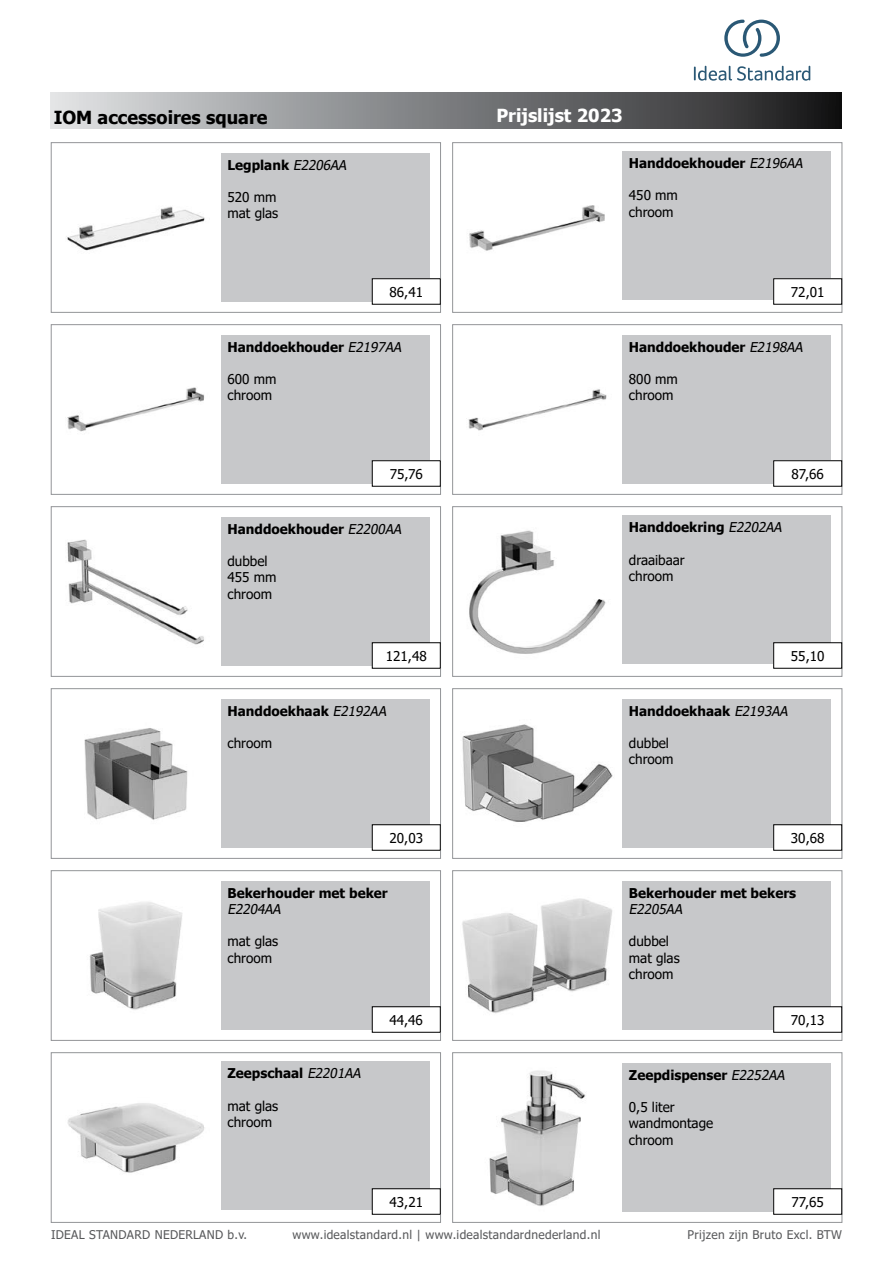
<style>
.page{position:relative;width:893px;height:1263px;background:#fff}
.page>*{position:absolute;margin:0;border:0;box-sizing:border-box;transform-origin:0 0}
.t1{font:700 18px "Tahoma";color:#000}
.t2{font:700 18px "Tahoma";color:#fff}
.t3{font:700 13.5px "Tahoma";color:#000}
.t4{font:13.5px/16.2px "Tahoma";color:#000}
.t5{font:italic 13.5px "Tahoma";color:#000}
.t6{font:12px "Tahoma";letter-spacing:.025em;color:#58595b}
.s1{font-weight:400;font-style:italic}
</style>
<div class="page">
<div style="left:51px;top:92px;width:791px;height:37px;background:linear-gradient(to right,#dee1e3,#1a1a1b)"></div>
<div style="left:452px;top:142px;width:390px;height:171px;border:1px solid #939598"></div>
<div style="left:51px;top:688px;width:390px;height:170px;border:1px solid #939598"></div>
<div style="left:51px;top:870px;width:390px;height:170px;border:1px solid #939598"></div>
<img style="left:89px;top:902px;width:94px;height:108px">
<div style="left:221px;top:881px;width:209px;height:149px;background:#c7c8ca"></div>
<img style="left:84px;top:728px;width:104px;height:92px">
<div style="left:221px;top:699px;width:209px;height:149px;background:#c7c8ca"></div>
<img style="left:469px;top:205px;width:136px;height:46px">
<div style="left:622px;top:151px;width:209px;height:149px;background:#c7c8ca"></div>
<div style="left:51px;top:506px;width:390px;height:170px;border:1px solid #939598"></div>
<img style="left:67px;top:539px;width:137px;height:106px">
<div style="left:221px;top:517px;width:209px;height:149px;background:#c7c8ca"></div>
<div style="left:452px;top:1052px;width:390px;height:170px;border:1px solid #939598"></div>
<img style="left:489px;top:1070px;width:97px;height:136px">
<div style="left:622px;top:1063px;width:209px;height:149px;background:#c7c8ca"></div>
<div style="left:51px;top:1052px;width:390px;height:170px;border:1px solid #939598"></div>
<div style="left:452px;top:324px;width:390px;height:171px;border:1px solid #939598"></div>
<img style="left:468px;top:389px;width:139px;height:42px">
<div style="left:622px;top:335px;width:209px;height:149px;background:#c7c8ca"></div>
<img style="left:67px;top:1103px;width:138px;height:70px">
<div style="left:221px;top:1061px;width:209px;height:149px;background:#c7c8ca"></div>
<div style="left:452px;top:870px;width:390px;height:170px;border:1px solid #939598"></div>
<img style="left:462px;top:898px;width:150px;height:116px">
<div style="left:622px;top:881px;width:209px;height:149px;background:#c7c8ca"></div>
<div style="left:452px;top:688px;width:390px;height:170px;border:1px solid #939598"></div>
<img style="left:462px;top:724px;width:151px;height:98px">
<div style="left:622px;top:699px;width:209px;height:149px;background:#c7c8ca"></div>
<div style="left:51px;top:324px;width:390px;height:171px;border:1px solid #939598"></div>
<img style="left:67px;top:387px;width:137px;height:45px">
<div style="left:221px;top:335px;width:209px;height:149px;background:#c7c8ca"></div>
<div style="left:51px;top:142px;width:390px;height:171px;border:1px solid #939598"></div>
<img style="left:66px;top:206px;width:139px;height:45px">
<div style="left:221px;top:153px;width:209px;height:149px;background:#c7c8ca"></div>
<div style="left:452px;top:506px;width:390px;height:170px;border:1px solid #939598"></div>
<img style="left:469px;top:530px;width:137px;height:124px">
<div style="left:622px;top:515px;width:209px;height:149px;background:#c7c8ca"></div>
<div style="left:774px;top:279px;width:68px;height:25px;background:#fff"></div>
<div style="left:372px;top:1007px;width:68px;height:25px;background:#fff"></div>
<div style="left:372px;top:1006px;width:68px;height:26px;border:1px solid #000"></div>
<div style="left:372px;top:825px;width:68px;height:25px;background:#fff"></div>
<div style="left:372px;top:824px;width:68px;height:26px;border:1px solid #000"></div>
<div style="left:372px;top:1189px;width:68px;height:25px;background:#fff"></div>
<div style="left:372px;top:1188px;width:68px;height:26px;border:1px solid #000"></div>
<div style="left:774px;top:461px;width:68px;height:25px;background:#fff"></div>
<div style="left:773px;top:460px;width:69px;height:26px;border:1px solid #000"></div>
<div style="left:774px;top:1189px;width:68px;height:25px;background:#fff"></div>
<div style="left:773px;top:1188px;width:69px;height:26px;border:1px solid #000"></div>
<div style="left:372px;top:643px;width:68px;height:25px;background:#fff"></div>
<div style="left:372px;top:642px;width:68px;height:26px;border:1px solid #000"></div>
<div style="left:372px;top:461px;width:68px;height:25px;background:#fff"></div>
<div style="left:372px;top:460px;width:68px;height:26px;border:1px solid #000"></div>
<div style="left:774px;top:1007px;width:68px;height:25px;background:#fff"></div>
<div style="left:773px;top:1006px;width:69px;height:26px;border:1px solid #000"></div>
<div style="left:774px;top:825px;width:68px;height:25px;background:#fff"></div>
<div style="left:773px;top:824px;width:69px;height:26px;border:1px solid #000"></div>
<div style="left:372px;top:279px;width:68px;height:25px;background:#fff"></div>
<div style="left:774px;top:643px;width:68px;height:25px;background:#fff"></div>
<div style="left:773px;top:642px;width:69px;height:26px;border:1px solid #000"></div>
<svg style="left:694px;top:66px;width:116px;height:15px"></svg>
<svg style="left:724px;top:20px;width:56px;height:37px"></svg>
<h1 class="t1" style="left:54px;top:105px;width:215px">IOM accessoires square</h1>
<h1 class="t2" style="left:496px;top:103px;width:128px">Prijslijst 2023</h1>
<p class="t3" style="left:227px;top:155px;width:124px">Legplank <span class="s1">E2206AA</span></p>
<p class="t4" style="left:227px;top:190px;width:52px">520 mm mat glas</p>
<p class="t3" style="left:629px;top:154px;width:179px">Handdoekhouder <span class="s1">E2196AA</span></p>
<p class="t4" style="left:629px;top:188px;width:51px">450 mm chroom</p>
<p class="t4" style="left:389px;top:284px;width:35px">86,41</p>
<p class="t4" style="left:791px;top:284px;width:35px">72,01</p>
<p class="t3" style="left:227px;top:337px;width:179px">Handdoekhouder <span class="s1">E2197AA</span></p>
<p class="t4" style="left:227px;top:372px;width:51px">600 mm chroom</p>
<p class="t3" style="left:629px;top:337px;width:179px">Handdoekhouder <span class="s1">E2198AA</span></p>
<p class="t4" style="left:629px;top:372px;width:51px">800 mm chroom</p>
<p class="t4" style="left:390px;top:466px;width:35px">75,76</p>
<p class="t4" style="left:791px;top:466px;width:34px">87,66</p>
<p class="t3" style="left:227px;top:519px;width:179px">Handdoekhouder <span class="s1">E2200AA</span></p>
<p class="t4" style="left:227px;top:554px;width:51px">dubbel<br>455 mm chroom</p>
<p class="t3" style="left:629px;top:518px;width:158px">Handdoekring <span class="s1">E2202AA</span></p>
<p class="t4" style="left:629px;top:552px;width:57px">draaibaar chroom</p>
<p class="t4" style="left:386px;top:648px;width:42px">121,48</p>
<p class="t4" style="left:791px;top:648px;width:35px">55,10</p>
<p class="t3" style="left:227px;top:701px;width:164px">Handdoekhaak <span class="s1">E2192AA</span></p>
<p class="t4" style="left:227px;top:736px;width:46px">chroom</p>
<p class="t3" style="left:629px;top:701px;width:164px">Handdoekhaak <span class="s1">E2193AA</span></p>
<p class="t4" style="left:629px;top:736px;width:46px">dubbel chroom</p>
<p class="t4" style="left:389px;top:830px;width:35px">20,03</p>
<p class="t4" style="left:791px;top:830px;width:35px">30,68</p>
<p class="t3" style="left:227px;top:883px;width:162px">Bekerhouder met beker</p>
<p class="t5" style="left:227px;top:900px;width:58px">E2204AA</p>
<p class="t4" style="left:227px;top:934px;width:52px">mat glas chroom</p>
<p class="t3" style="left:629px;top:883px;width:169px">Bekerhouder met bekers</p>
<p class="t5" style="left:629px;top:900px;width:58px">E2205AA</p>
<p class="t4" style="left:629px;top:934px;width:52px">dubbel mat glas chroom</p>
<p class="t4" style="left:390px;top:1012px;width:35px">44,46</p>
<p class="t4" style="left:791px;top:1012px;width:35px">70,13</p>
<p class="t3" style="left:227px;top:1064px;width:138px">Zeepschaal <span class="s1">E2201AA</span></p>
<p class="t4" style="left:227px;top:1098px;width:52px">mat glas chroom</p>
<p class="t3" style="left:629px;top:1065px;width:161px">Zeepdispenser <span class="s1">E2252AA</span></p>
<p class="t4" style="left:629px;top:1100px;width:86px">0,5 liter wandmontage chroom</p>
<p class="t4" style="left:389px;top:1194px;width:35px">43,21</p>
<p class="t4" style="left:791px;top:1194px;width:34px">77,65</p>
<p class="t6" style="left:51px;top:1227px;width:198px">IDEAL STANDARD NEDERLAND b.v.</p>
<p class="t6" style="left:292px;top:1227px;width:309px">www.idealstandard.nl | www.idealstandardnederland.nl</p>
<p class="t6" style="left:688px;top:1227px;width:156px">Prijzen zijn Bruto Excl. BTW</p>
</div>
